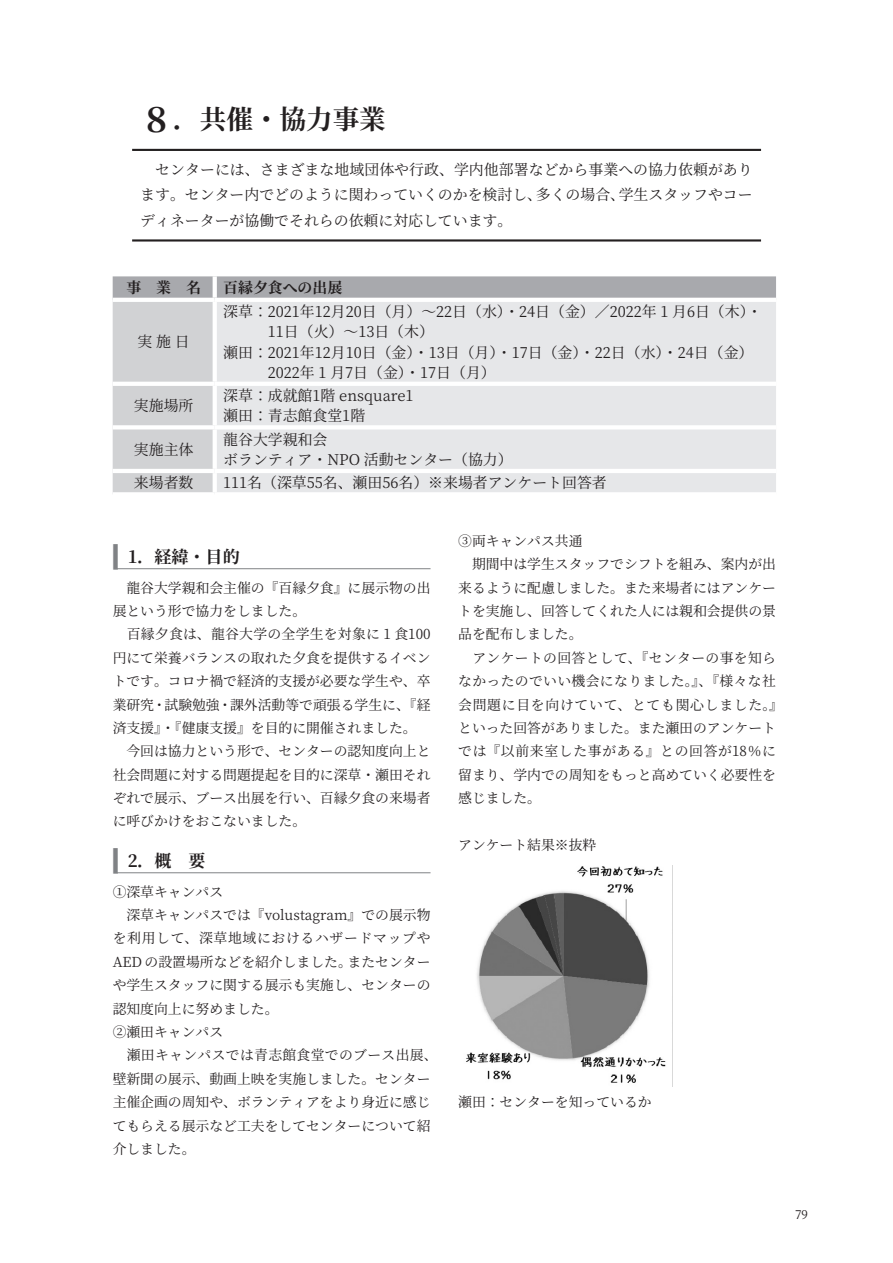
<style>
.page{position:relative;width:893px;height:1263px;background:#fff}
.page>*{position:absolute;margin:0;border:0;box-sizing:border-box;transform-origin:0 0}
.t1{font:700 26.55px "Noto Serif CJ Kjp";color:#231f20}
.t2{font:700 16.95px "Noto Serif CJ Kjp";color:#231f20}
.t3{font:14.85px/25.5px "Noto Serif CJ Kjp";color:#231f20}
.t4{font:700 14.85px "Noto Serif CJ Kjp";color:#231f20}
.t5{font:13.8px/23.4px "Noto Serif CJ Kjp";color:#231f20}
.t6{font:12px "Noto Serif CJ Kjp";color:#231f20}
.s1{font-size:33px}
.s2{font-size:31.95px;color:#808285}
</style>
<div class="page">
<hr style="left:132px;top:149px;width:629px;height:2px;background:#231f20">
<hr style="left:132px;top:239px;width:629px;height:3px;background:#231f20">
<hr style="left:117px;top:568px;width:314px;height:1px;background:#808285">
<hr style="left:117px;top:872px;width:314px;height:1px;background:#808285">
<img style="left:466px;top:865px;width:207px;height:221px">
<svg style="left:113px;top:276px;width:663px;height:216px;background:#c0c1c3"></svg>
<div style="left:217px;top:302px;width:559px;height:190px;background:#e6e7e9"></div>
<hr style="left:213px;top:276px;width:4px;height:22px;background:#fff">
<hr style="left:113px;top:298px;width:102px;height:4px;background:#fff">
<hr style="left:215px;top:298px;width:561px;height:4px;background:#fff">
<hr style="left:213px;top:302px;width:4px;height:80px;background:#fff">
<hr style="left:113px;top:382px;width:102px;height:4px;background:#fff">
<hr style="left:215px;top:382px;width:561px;height:4px;background:#fff">
<hr style="left:213px;top:386px;width:4px;height:39px;background:#fff">
<hr style="left:113px;top:425px;width:102px;height:4px;background:#fff">
<hr style="left:215px;top:425px;width:561px;height:4px;background:#fff">
<hr style="left:213px;top:429px;width:4px;height:40px;background:#fff">
<hr style="left:113px;top:469px;width:102px;height:4px;background:#fff">
<hr style="left:215px;top:469px;width:561px;height:4px;background:#fff">
<hr style="left:213px;top:473px;width:4px;height:19px;background:#fff">
<h1 class="t1" style="left:140px;top:104px;width:247px"><span class="s1">８</span>．共催・協力事業</h1>
<p class="t3" style="left:140px;top:157px;width:614px;text-align:justify">　センターには、さまざまな地域団体や行政、学内他部署などから事業への協力依頼があります。センター内でどのように関わっていくのかを検討し、多くの場合、学生スタッフやコーディネーターが協働でそれらの依頼に対応しています。</p>
<p class="t4" style="left:126px;top:279px;width:76px">事　業　名</p>
<p class="t4" style="left:223px;top:279px;width:121px">百縁夕食への出展</p>
<p class="t3" style="left:138px;top:330px;width:54px">実 施 日</p>
<p class="t3" style="left:223px;top:299px;width:540px">深草：2021年12月20日（月）～22日（水）・24日（金）／2022年 1 月6日（木）・</p>
<p class="t3" style="left:268px;top:319px;width:168px">11日（火）～13日（木）</p>
<p class="t3" style="left:223px;top:340px;width:532px">瀬田：2021年12月10日（金）・13日（月）・17日（金）・22日（水）・24日（金）</p>
<p class="t3" style="left:268px;top:360px;width:229px">2022年 1 月7日（金）・17日（月）</p>
<p class="t3" style="left:134px;top:393px;width:61px">実施場所</p>
<p class="t3" style="left:223px;top:386px;width:192px;line-height:20.2px">深草：成就館1階 ensquare1瀬田：青志館食堂1階</p>
<p class="t3" style="left:134px;top:437px;width:61px">実施主体</p>
<p class="t3" style="left:223px;top:429px;width:291px;line-height:20.2px">龍谷大学親和会<br>ボランティア・NPO 活動センター（協力）</p>
<p class="t3" style="left:134px;top:470px;width:61px">来場者数</p>
<p class="t3" style="left:223px;top:470px;width:385px">111名（深草55名、瀬田56名）※来場者アンケート回答者</p>
<p class="t2" style="left:113px;top:547px;width:128px"><span class="s2">■</span> 1．経緯・目的</p>
<p class="t5" style="left:113px;top:576px;width:319px">　龍谷大学親和会主催の『百縁夕食』に展示物の出展という形で協力をしました。<br>　百縁夕食は、龍谷大学の全学生を対象に 1 食100円にて栄養バランスの取れた夕食を提供するイベントです。コロナ禍で経済的支援が必要な学生や、卒業研究・試験勉強・課外活動等で頑張る学生に、『経済支援』・『健康支援』を目的に開催されました。　今回は協力という形で、センターの認知度向上と社会問題に対する問題提起を目的に深草・瀬田それぞれで展示、ブース出展を行い、百縁夕食の来場者に呼びかけをおこないました。</p>
<p class="t2" style="left:113px;top:851px;width:94px"><span class="s2">■</span> 2．概　要</p>
<p class="t5" style="left:113px;top:880px;width:326px">①深草キャンパス<br>　深草キャンパスでは『volustagram』での展示物を利用して、深草地域におけるハザードマップや<br>AED の設置場所などを紹介しました。またセンターや学生スタッフに関する展示も実施し、センターの認知度向上に努めました。<br>②瀬田キャンパス<br>　瀬田キャンパスでは青志館食堂でのブース出展、壁新聞の展示、動画上映を実施しました。センター主催企画の周知や、ボランティアをより身近に感じてもらえる展示など工夫をしてセンターについて紹介しました。</p>
<p class="t5" style="left:458px;top:529px;width:326px">③両キャンパス共通<br>　期間中は学生スタッフでシフトを組み、案内が出来るように配慮しました。また来場者にはアンケートを実施し、回答してくれた人には親和会提供の景品を配布しました。<br>　アンケートの回答として、『センターの事を知らなかったのでいい機会になりました。』、『様々な社会問題に目を向けていて、とても関心しました。』といった回答がありました。また瀬田のアンケートでは『以前来室した事がある』との回答が18％に留まり、学内での周知をもっと高めていく必要性を感じました。</p>
<p class="t5" style="left:458px;top:833px;width:140px">アンケート結果※抜粋</p>
<p class="t5" style="left:458px;top:1090px;width:195px">瀬田：センターを知っているか</p>
<p class="t6" style="left:795px;top:1208px;width:14px">79</p>
</div>
